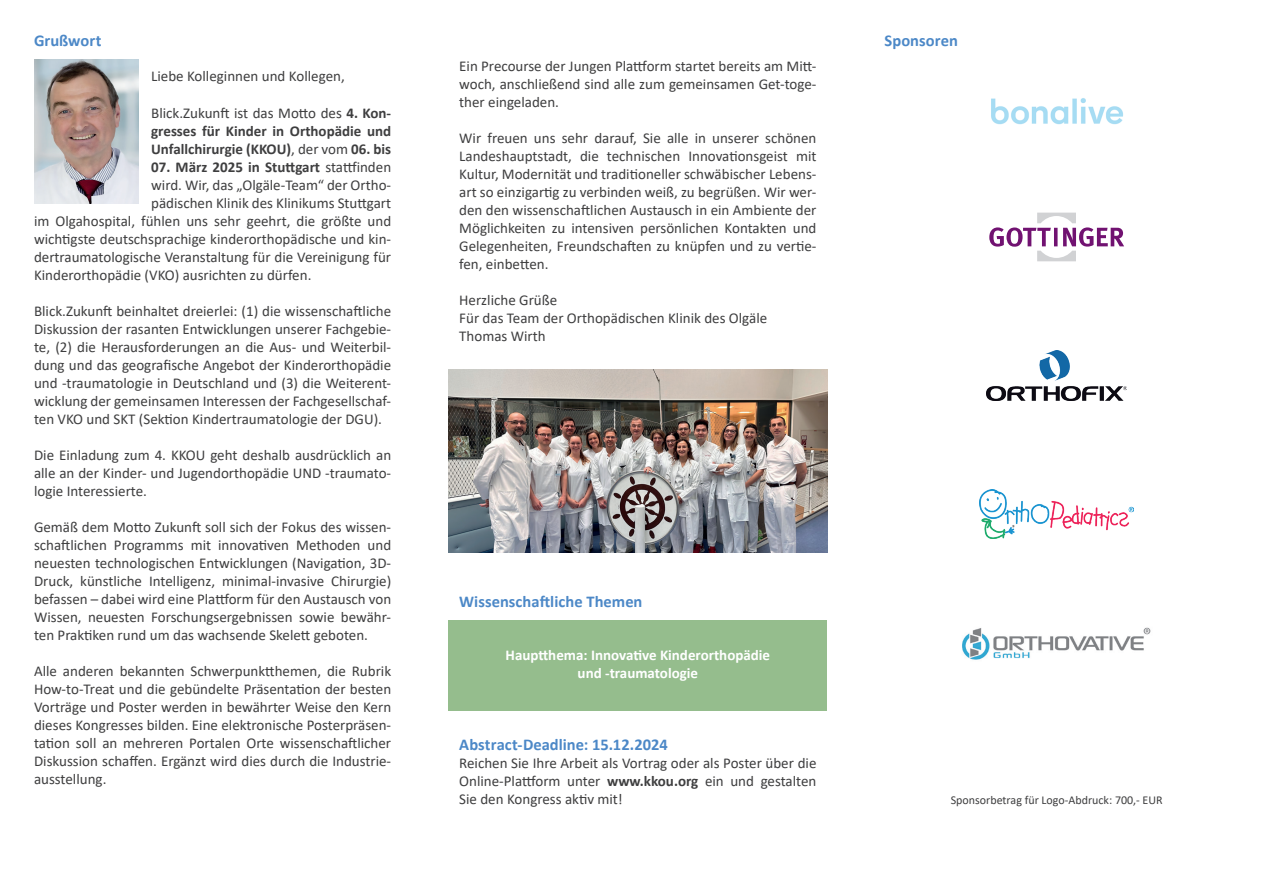
<style>
.page{position:relative;width:1263px;height:893px;background:#fff}
.page>*{position:absolute;margin:0;border:0;box-sizing:border-box;transform-origin:0 0}
.Headline{font:700 16.5px "Calibri";color:#4c88c7}
.t1{font:15px/18px "Calibri";color:#3e3e3f;text-align:justify}
.t2{font:700 15px/18px "Calibri";color:#3e3e3f;text-align:justify}
.Box{font:700 15px/18px "Calibri";color:#fff;text-align:center}
.t3{font:12px "Calibri";color:#3e3e3f}
.s1{font-weight:400}
.s2{font-weight:700}
</style>
<div class="page">
<div style="left:449px;top:620px;width:378px;height:36px;background:#95bd8d"></div>
<div style="left:449px;top:638px;width:378px;height:54px;background:#95bd8d"></div>
<div style="left:449px;top:674px;width:378px;height:36px;background:#95bd8d"></div>
<img style="left:34px;top:59px;width:104px;height:144px">
<img style="left:991px;top:98px;width:132px;height:27px">
<svg style="left:989px;top:213px;width:135px;height:48px"></svg>
<img style="left:980px;top:489px;width:154px;height:50px">
<img style="left:962px;top:627px;width:189px;height:33px">
<img style="left:449px;top:370px;width:378px;height:183px">
<img style="left:987px;top:351px;width:139px;height:49px">
<p class="Headline" style="left:34px;top:29px;width:69px">Grußwort</p>
<p class="t1" style="left:151px;top:67px;width:195px">Liebe Kolleginnen und Kollegen,</p>
<p class="t2" style="left:151px;top:103px;width:242px"><span class="s1">Blick.Zukunft ist das Motto des</span> 4. Kon&shy;gresses für Kinder in Orthopädie und Unfallchirurgie (KKOU)<span class="s1">, der vom</span> 06. bis</p>
<p class="t2" style="left:151px;top:157px;width:242px">07. März 2025 in Stuttgart <span class="s1">stattfinden</span></p>
<p class="t1" style="left:151px;top:175px;width:242px">wird. Wir, das „Olgäle-Team“ der Ortho-</p>
<p class="t1" style="left:151px;top:193px;width:242px">pädischen Klinik des Klinikums Stuttgart</p>
<p class="t1" style="left:34px;top:211px;width:359px">im Olgahospital, fühlen uns sehr geehrt, die größte und</p>
<p class="t1" style="left:34px;top:229px;width:359px">wichtigste deutschsprachige kinderorthopädische und kin-</p>
<p class="t1" style="left:34px;top:247px;width:359px">dertraumatologische Veranstaltung für die Vereinigung für</p>
<p class="t1" style="left:34px;top:265px;width:279px">Kinderorthopädie (VKO) ausrichten zu dürfen.</p>
<p class="t1" style="left:34px;top:301px;width:359px">Blick.Zukunft beinhaltet dreierlei: (1) die wissenschaftliche Diskussion der rasanten Entwicklungen unserer Fachgebie&shy;te, (2) die Herausforderungen an die Aus- und Weiterbil&shy;dung und das geografische Angebot der Kinderorthopädie und -traumatologie in Deutschland und (3) die Weiterent&shy;wicklung der gemeinsamen Interessen der Fachgesellschaf&shy;ten VKO und SKT (Sektion Kindertraumatologie der DGU).</p>
<p class="t1" style="left:34px;top:445px;width:359px">Die Einladung zum 4. KKOU geht deshalb ausdrücklich an alle an der Kinder- und Jugendorthopädie UND -traumato&shy;logie Interessierte.</p>
<p class="t1" style="left:34px;top:517px;width:359px">Gemäß dem Motto Zukunft soll sich der Fokus des wissen&shy;schaftlichen Programms mit innovativen Methoden und neuesten technologischen Entwicklungen (Navigation, 3D-Druck, künstliche Intelligenz, minimal-invasive Chirurgie) befassen – dabei wird eine Plattform für den Austausch von Wissen, neuesten Forschungsergebnissen sowie bewähr&shy;ten Praktiken rund um das wachsende Skelett geboten.</p>
<p class="t1" style="left:34px;top:661px;width:359px">Alle anderen bekannten Schwerpunktthemen, die Rubrik How-to-Treat und die gebündelte Präsentation der besten Vorträge und Poster werden in bewährter Weise den Kern dieses Kongresses bilden. Eine elektronische Posterpräsen&shy;tation soll an mehreren Portalen Orte wissenschaftlicher Diskussion schaffen. Ergänzt wird dies durch die Industrie&shy;ausstellung.</p>
<p class="t1" style="left:459px;top:56px;width:359px">Ein Precourse der Jungen Plattform startet bereits am Mitt&shy;woch, anschließend sind alle zum gemeinsamen Get-toge&shy;ther eingeladen.</p>
<p class="t1" style="left:459px;top:128px;width:359px">Wir freuen uns sehr darauf, Sie alle in unserer schönen Landeshauptstadt, die technischen Innovationsgeist mit Kultur, Modernität und traditioneller schwäbischer Lebens&shy;art so einzigartig zu verbinden weiß, zu begrüßen. Wir wer&shy;den den wissenschaftlichen Austausch in ein Ambiente der Möglichkeiten zu intensiven persönlichen Kontakten und Gelegenheiten, Freundschaften zu knüpfen und zu vertie&shy;fen, einbetten.</p>
<p class="t1" style="left:459px;top:290px;width:99px">Herzliche Grüße</p>
<p class="t1" style="left:459px;top:308px;width:309px">Für das Team der Orthopädischen Klinik des Olgäle</p>
<p class="t1" style="left:459px;top:326px;width:88px">Thomas Wirth</p>
<p class="Headline" style="left:459px;top:590px;width:185px">Wissenschaftliche Themen</p>
<p class="Box" style="left:506px;top:646px;width:266px">Hauptthema: Innovative Kinderorthopädie und -traumatologie</p>
<p class="Headline" style="left:459px;top:733px;width:210px">Abstract-Deadline: 15.12.2024</p>
<p class="t1" style="left:459px;top:753px;width:359px">Reichen Sie Ihre Arbeit als Vortrag oder als Poster über die Online-Plattform unter <span class="s2">www.kkou.org</span> ein und gestalten Sie den Kongress aktiv mit!</p>
<p class="Headline" style="left:884px;top:29px;width:75px">Sponsoren</p>
<p class="t3" style="left:951px;top:792px;width:213px">Sponsorbetrag für Logo-Abdruck: 700,- EUR</p>
</div>
